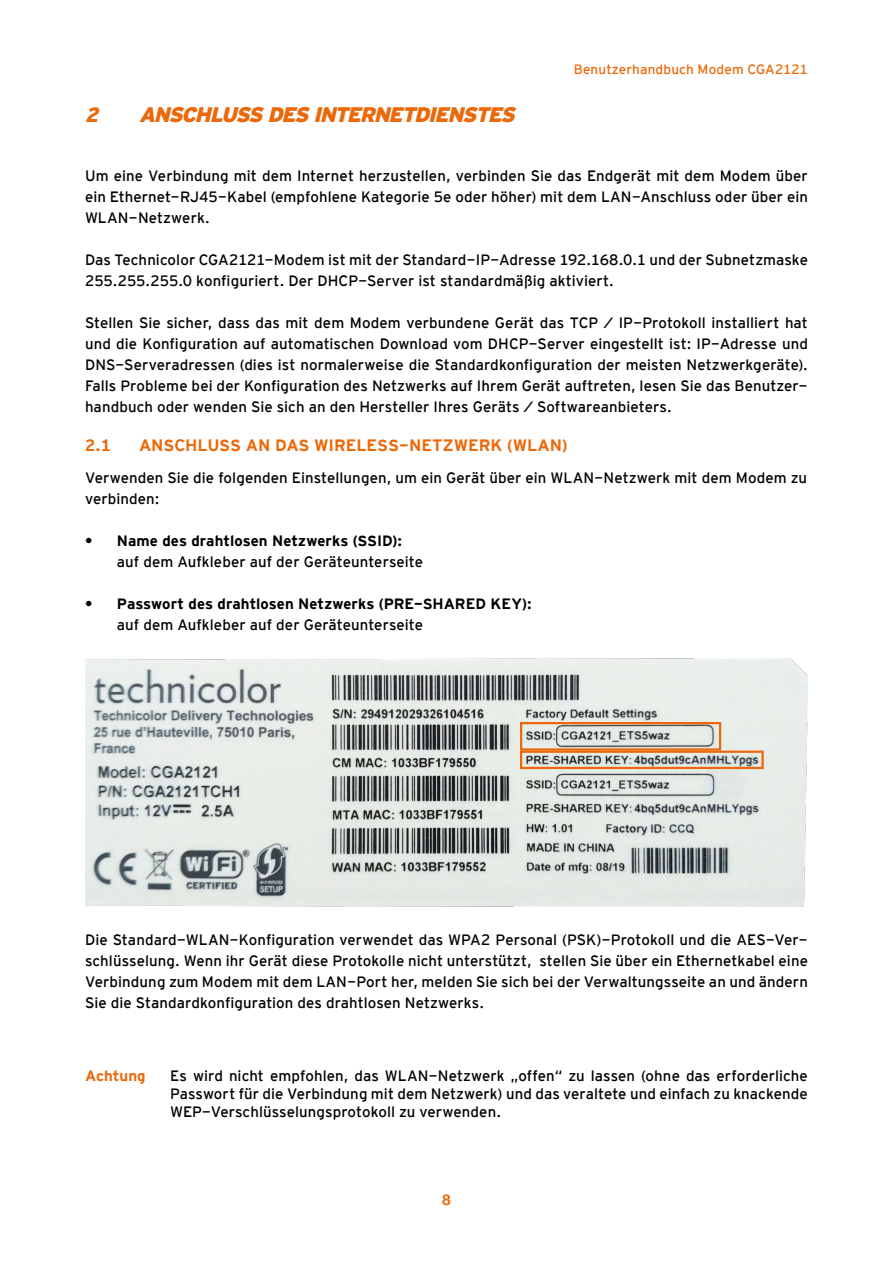
<style>
.page{position:relative;width:893px;height:1263px;background:#fff}
.page>*{position:absolute;margin:0;border:0;box-sizing:border-box;transform-origin:0 0}
.t1{font:italic 900 21px "Interstate Mono";color:#eb690b}
.t2{font:700 16.5px "Interstate Mono";letter-spacing:-.005em;color:#eb690b}
.t3{font:15px/21px "Interstate Mono";letter-spacing:.005em;color:#000;text-align:justify}
.t4{font:700 15px "Interstate Mono";letter-spacing:.005em;color:#000}
.t5{font:700 15px "Interstate Mono";color:#eb690b}
.t6{font:13.5px "Interstate Mono";letter-spacing:.01em;color:#eb690b}
</style>
<div class="page">
<img style="left:85px;top:658px;width:723px;height:248px">
<div style="left:520px;top:750px;width:244px;height:19px;border:2px solid #eb690b"></div>
<div style="left:520px;top:722px;width:201px;height:29px;border:2px solid #eb690b"></div>
<h1 class="t1" style="left:85px;top:102px;width:20px">2</h1>
<h1 class="t1" style="left:139px;top:102px;width:383px">ANSCHLUSS DES INTERNETDIENSTES</h1>
<p class="t6" style="left:574px;top:61px;width:236px">Benutzerhandbuch Modem CGA2121</p>
<p class="t3" style="left:85px;top:165px;width:724px">Um eine Verbindung mit dem Internet herzustellen, verbinden Sie das Endgerät mit dem Modem über ein Ethernet-RJ45-Kabel (empfohlene Kategorie 5e oder höher) mit dem LAN-Anschluss oder über ein WLAN-Netzwerk.</p>
<p class="t3" style="left:85px;top:249px;width:724px">Das Technicolor CGA2121-Modem ist mit der Standard-IP-Adresse 192.168.0.1 und der Subnetzmaske<br>255.255.255.0 konfiguriert. Der DHCP-Server ist standardmäßig aktiviert.</p>
<p class="t3" style="left:85px;top:312px;width:724px">Stellen Sie sicher, dass das mit dem Modem verbundene Gerät das TCP / IP-Protokoll installiert hat und die Konfiguration auf automatischen Download vom DHCP-Server eingestellt ist: IP-Adresse und DNS-Serveradressen (dies ist normalerweise die Standardkonfiguration der meisten Netzwerkgeräte).<br>Falls Probleme bei der Konfiguration des Netzwerks auf Ihrem Gerät auftreten, lesen Sie das Benutzer&shy;handbuch oder wenden Sie sich an den Hersteller Ihres Geräts / Softwareanbieters.</p>
<p class="t2" style="left:85px;top:436px;width:27px">2.1</p>
<p class="t2" style="left:139px;top:436px;width:430px">ANSCHLUSS AN DAS WIRELESS-NETZWERK (WLAN)</p>
<p class="t3" style="left:85px;top:467px;width:724px">Verwenden Sie die folgenden Einstellungen, um ein Gerät über ein WLAN-Netzwerk mit dem Modem zu verbinden:</p>
<p class="t4" style="left:85px;top:532px;width:319px">• Name des drahtlosen Netzwerks (SSID):</p>
<p class="t3" style="left:117px;top:551px;width:308px">auf dem Aufkleber auf der Geräteunterseite</p>
<p class="t4" style="left:85px;top:595px;width:448px">• Passwort des drahtlosen Netzwerks (PRE-SHARED KEY):</p>
<p class="t3" style="left:117px;top:614px;width:308px">auf dem Aufkleber auf der Geräteunterseite</p>
<p class="t3" style="left:85px;top:929px;width:724px">Die Standard-WLAN-Konfiguration verwendet das WPA2 Personal (PSK)-Protokoll und die AES-Ver&shy;schlüsselung. Wenn ihr Gerät diese Protokolle nicht unterstützt, stellen Sie über ein Ethernetkabel eine Verbindung zum Modem mit dem LAN-Port her, melden Sie sich bei der Verwaltungsseite an und ändern Sie die Standardkonfiguration des drahtlosen Netzwerks.</p>
<p class="t5" style="left:85px;top:1068px;width:62px">Achtung</p>
<p class="t3" style="left:170px;top:1067px;width:639px;line-height:18px">Es wird nicht empfohlen, das WLAN-Netzwerk „offen“ zu lassen (ohne das erforderliche Passwort für die Verbindung mit dem Netzwerk) und das veraltete und einfach zu knackende WEP-Verschlüsselungsprotokoll zu verwenden.</p>
<p class="t5" style="left:442px;top:1191px;width:11px">8</p>
</div>
